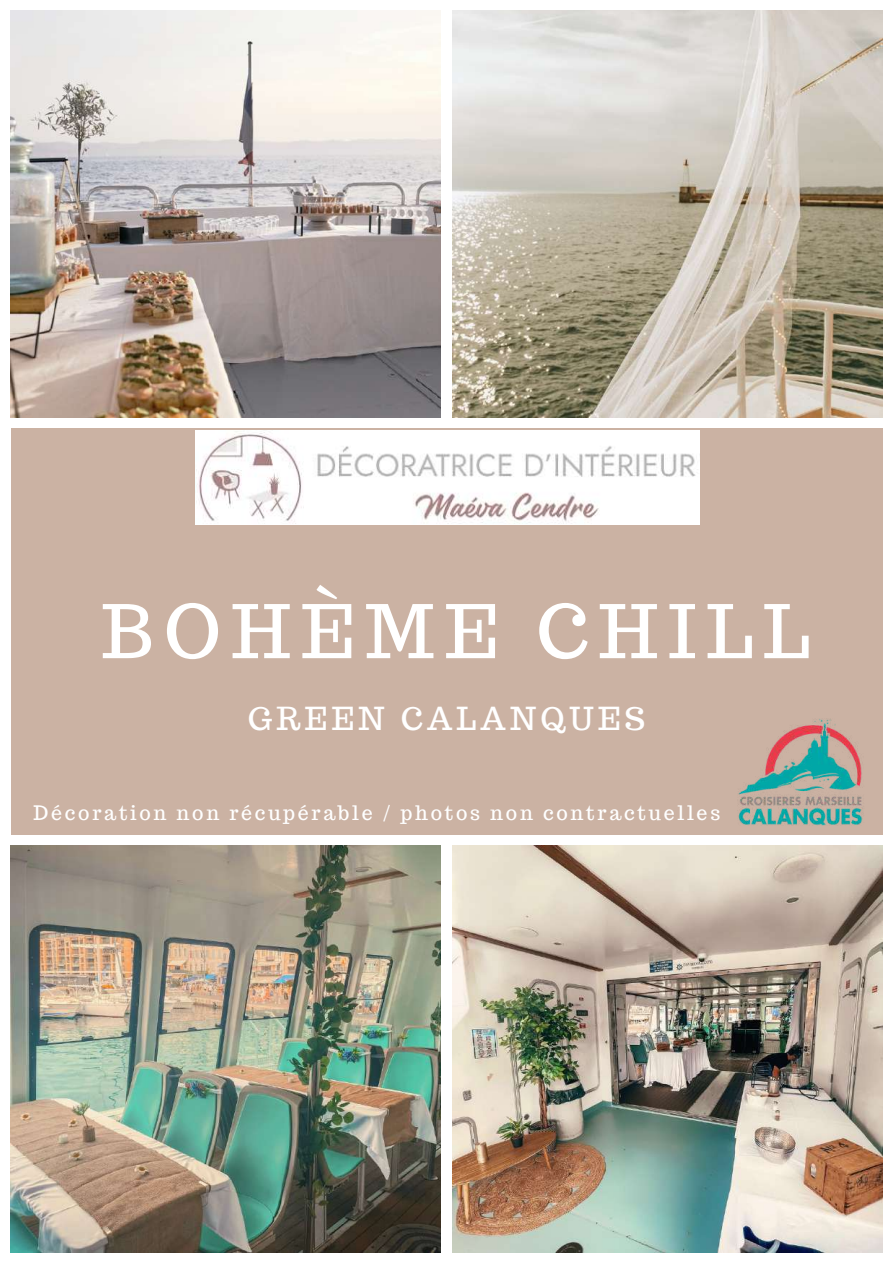
<style>
.page{position:relative;width:893px;height:1264px;background:#fff}
.page>*{position:absolute;margin:0;border:0;box-sizing:border-box;transform-origin:0 0}
.t1{font:73.65px "Trocchi";letter-spacing:.14em;color:#fff}
.t2{font:31.05px "Trocchi";letter-spacing:.14em;color:#fff}
.t3{font:19.5px "Trocchi";letter-spacing:.14em;color:#fff}
</style>
<div class="page">
<img style="left:11px;top:11px;width:430px;height:406px">
<img style="left:452px;top:11px;width:430px;height:406px">
<div style="left:11px;top:428px;width:871px;height:406px;background:#cbb2a3"></div>
<img style="left:11px;top:845px;width:430px;height:407px">
<img style="left:452px;top:845px;width:430px;height:407px">
<img style="left:196px;top:430px;width:503px;height:95px">
<img style="left:738px;top:719px;width:125px;height:106px">
<h1 class="t1" style="left:102px;top:583px;width:709px">BOHÈME CHILL</h1>
<h2 class="t2" style="left:248px;top:698px;width:398px">GREEN CALANQUES</h2>
<p class="t3" style="left:33px;top:800px;width:688px">Décoration non récupérable / photos non contractuelles</p>
</div>
